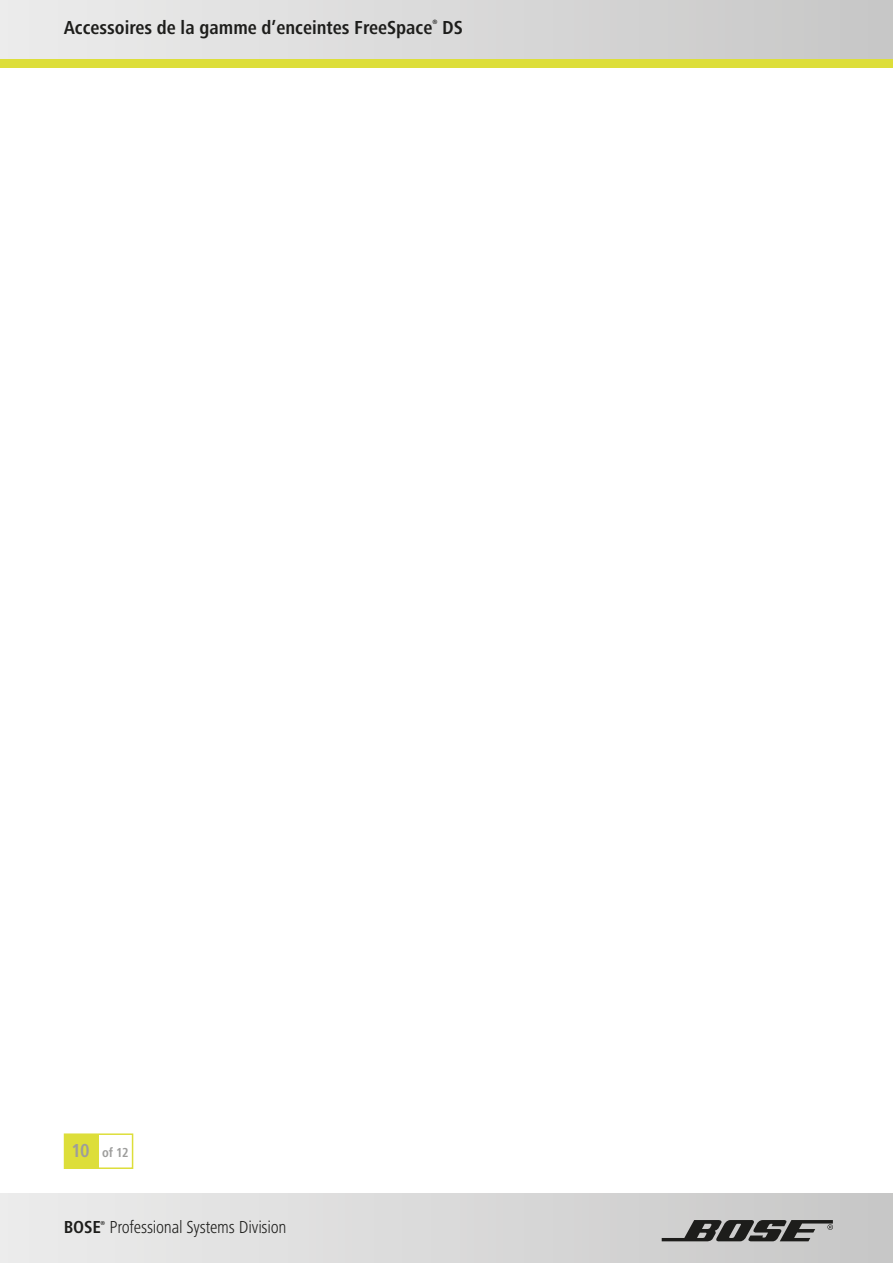
<style>
.page{position:relative;width:893px;height:1263px;background:#fff}
.page>*{position:absolute;margin:0;border:0;box-sizing:border-box;transform-origin:0 0}
.t1{font:700 condensed 19.5px "Frutiger Next LTW1 G";color:#1d1d1b}
.t2{font:300 condensed 18px "Frutiger Next LTW1 G";letter-spacing:-.015em;color:#1d1d1b}
.t3{font:700 condensed 18px "Frutiger Next LTW1 G";color:#1d1d1b}
.t4{font:700 condensed 13.5px "Frutiger Next LTW1 G";color:#9d9d9c}
.t5{font:700 condensed 6.45px "Frutiger Next LTW1 G";color:#1d1d1b}
.t6{font:700 condensed 6px "Frutiger Next LTW1 G";color:#1d1d1b}
.s1{font-size:19.5px}
</style>
<div class="page">
<div style="left:0;top:0;width:893px;height:60px;background:linear-gradient(to right,#ececec,#c7c7c7)"></div>
<div style="left:0;top:1194px;width:893px;height:69px;background:linear-gradient(to right,#ececec,#c7c7c7)"></div>
<svg style="left:662px;top:1220px;width:171px;height:21px;background:#676665"></svg>
<div style="left:0;top:60px;width:893px;height:8px;background:#ddde3a"></div>
<div style="left:65px;top:1134px;width:34px;height:34px;background:#ddde3a"></div>
<div style="left:64px;top:1133px;width:69px;height:36px;border:2px solid #ddde3a"></div>
<p class="t1" style="left:64px;top:16px;width:370px">Accessoires de la gamme d’enceintes FreeSpace</p>
<p class="t5" style="left:432px;top:19px;width:7px">®</p>
<p class="t1" style="left:442px;top:16px;width:22px">DS</p>
<p class="t4" style="left:71px;top:1144px;width:59px"><span class="s1">10</span> of 12</p>
<p class="t3" style="left:64px;top:1217px;width:39px">BOSE</p>
<p class="t6" style="left:101px;top:1219px;width:6px">®</p>
<p class="t2" style="left:110px;top:1217px;width:179px">Professional Systems Division</p>
</div>
